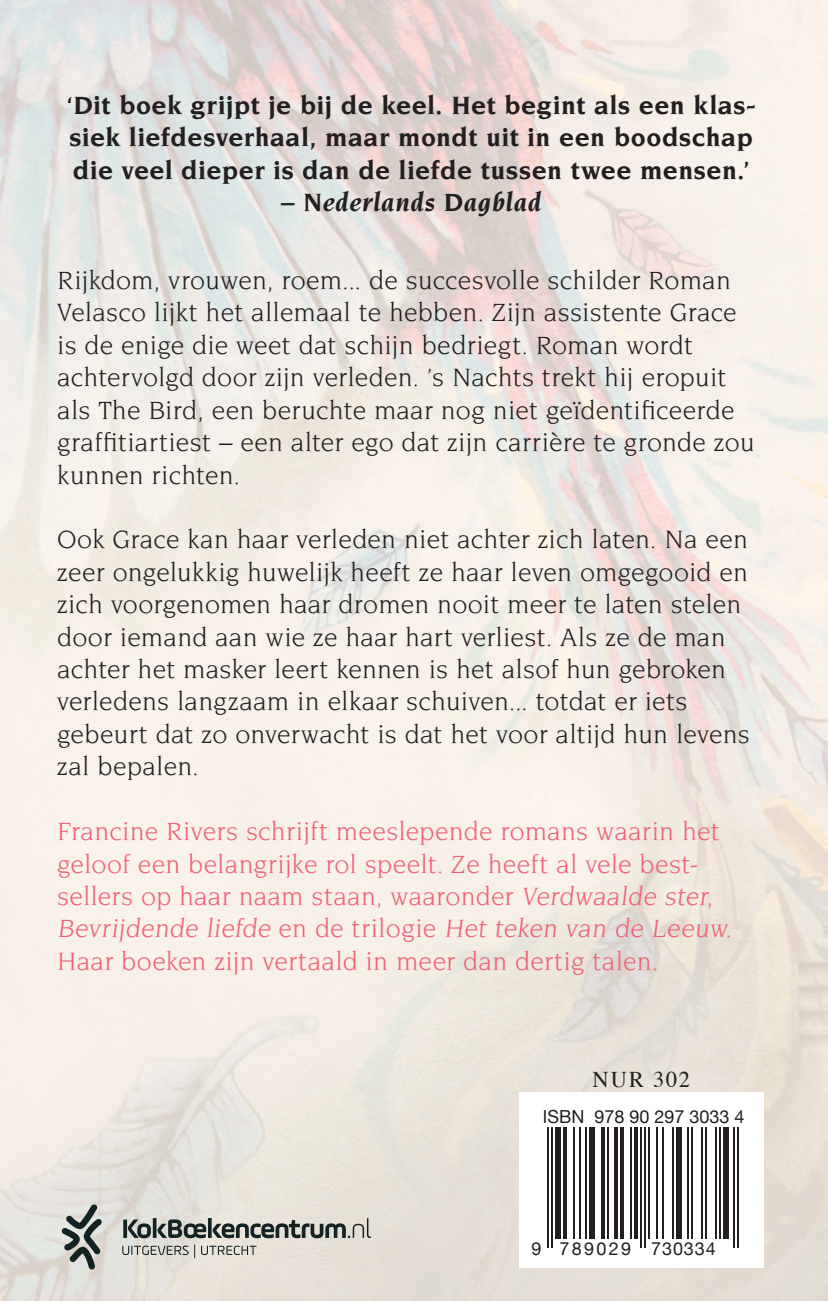
<style>
.page{position:relative;width:828px;height:1301px;background:#fff}
.page>*{position:absolute;margin:0;border:0;box-sizing:border-box;transform-origin:0 0}
.t1{font:27px/32.4px "Novarese";letter-spacing:.005em;color:#231f20}
.t2{font:27px/32.4px "Novarese";letter-spacing:.005em;color:#f06174}
.t3{font:700 27px/32.4px "Novarese";letter-spacing:.02em;color:#231f20;text-align:justify}
.t4{font:italic 700 27px "Novarese";letter-spacing:.02em;color:#231f20}
.t5{font:22.5px "Times";letter-spacing:.085em;color:#231f20}
.t6{font:18px "Helvetica Neue";color:#231f20}
.t7{font:18px "Helvetica Neue";letter-spacing:.09em;color:#231f20}
.s1{font-style:normal}
</style>
<div class="page">
<img style="left:0;top:0;width:828px;height:1300px">
<div style="left:519px;top:1092px;width:244px;height:176px;background:#fff"></div>
<hr style="left:546px;top:1127px;width:2px;height:121px;background:#231f20">
<hr style="left:551px;top:1127px;width:1px;height:121px;background:#231f20">
<div style="left:555px;top:1127px;width:5px;height:111px;background:#231f20"></div>
<hr style="left:563px;top:1127px;width:3px;height:111px;background:#231f20">
<hr style="left:573px;top:1127px;width:2px;height:111px;background:#231f20">
<hr style="left:579px;top:1127px;width:2px;height:111px;background:#231f20">
<hr style="left:585px;top:1127px;width:2px;height:111px;background:#231f20">
<div style="left:589px;top:1127px;width:6px;height:111px;background:#231f20"></div>
<hr style="left:601px;top:1127px;width:4px;height:111px;background:#231f20">
<hr style="left:607px;top:1127px;width:2px;height:111px;background:#231f20">
<svg style="left:614px;top:1127px;width:3px;height:111px"></svg>
<svg style="left:620px;top:1127px;width:3px;height:111px"></svg>
<hr style="left:630px;top:1127px;width:1px;height:111px;background:#231f20">
<hr style="left:634px;top:1127px;width:3px;height:111px;background:#231f20">
<hr style="left:640px;top:1127px;width:2px;height:121px;background:#231f20">
<hr style="left:644px;top:1127px;width:2px;height:121px;background:#231f20">
<hr style="left:648px;top:1127px;width:2px;height:111px;background:#231f20">
<hr style="left:656px;top:1127px;width:2px;height:111px;background:#231f20">
<hr style="left:662px;top:1127px;width:2px;height:111px;background:#231f20">
<hr style="left:672px;top:1127px;width:2px;height:111px;background:#231f20">
<div style="left:676px;top:1127px;width:6px;height:111px;background:#231f20"></div>
<hr style="left:686px;top:1127px;width:2px;height:111px;background:#231f20">
<hr style="left:690px;top:1127px;width:2px;height:111px;background:#231f20">
<hr style="left:701px;top:1127px;width:1px;height:111px;background:#231f20">
<hr style="left:705px;top:1127px;width:1px;height:111px;background:#231f20">
<hr style="left:715px;top:1127px;width:2px;height:111px;background:#231f20">
<hr style="left:719px;top:1127px;width:2px;height:111px;background:#231f20">
<div style="left:723px;top:1127px;width:6px;height:111px;background:#231f20"></div>
<hr style="left:733px;top:1127px;width:2px;height:121px;background:#231f20">
<hr style="left:737px;top:1127px;width:2px;height:121px;background:#231f20">
<svg style="left:123px;top:1218px;width:248px;height:20px"></svg>
<svg style="left:122px;top:1244px;width:73px;height:14px"></svg>
<svg style="left:201px;top:1245px;width:55px;height:10px"></svg>
<svg style="left:61px;top:1204px;width:41px;height:65px"></svg>
<p class="t3" style="left:67px;top:89px;width:690px">‘Dit boek grijpt je bij de keel. Het begint als een klas&shy;siek liefdesverhaal, maar mondt uit in een boodschap die veel dieper is dan de liefde tussen twee mensen.’</p>
<p class="t4" style="left:281px;top:187px;width:262px"><span class="s1">–</span> Nederlands Dagblad</p>
<p class="t1" style="left:57px;top:264px;width:699px">Rijkdom, vrouwen, roem... de succesvolle schilder Roman Velasco lijkt het allemaal te hebben. Zijn assistente Grace is de enige die weet dat schijn bedriegt. Roman wordt achtervolgd door zijn verleden. ’s Nachts trekt hij eropuit als The Bird, een beruchte maar nog niet geïdentificeerde graffitiartiest – een alter ego dat zijn carrière te gronde zou kunnen richten.</p>
<p class="t1" style="left:57px;top:523px;width:694px">Ook Grace kan haar verleden niet achter zich laten. Na een zeer ongelukkig huwelijk heeft ze haar leven omgegooid en zich voorgenomen haar dromen nooit meer te laten stelen door iemand aan wie ze haar hart verliest. Als ze de man achter het masker leert kennen is het alsof hun gebroken verledens langzaam in elkaar schuiven... totdat er iets gebeurt dat zo onverwacht is dat het voor altijd hun levens zal bepalen.</p>
<p class="t2" style="left:57px;top:814px;width:676px">Francine Rivers schrijft meeslepende romans waarin het geloof een belangrijke rol speelt. Ze heeft al vele best&shy;sellers op haar naam staan, waaronder Verdwaalde ster, Bevrijdende liefde en de trilogie Het teken van de Leeuw.<br>Haar boeken zijn vertaald in meer dan dertig talen.</p>
<p class="t5" style="left:592px;top:1058px;width:99px">NUR 302</p>
<p class="t6" style="left:543px;top:1105px;width:203px">ISBN 978 90 297 3033 4</p>
<p class="t7" style="left:531px;top:1237px;width:186px">9 789029 730334</p>
</div>
